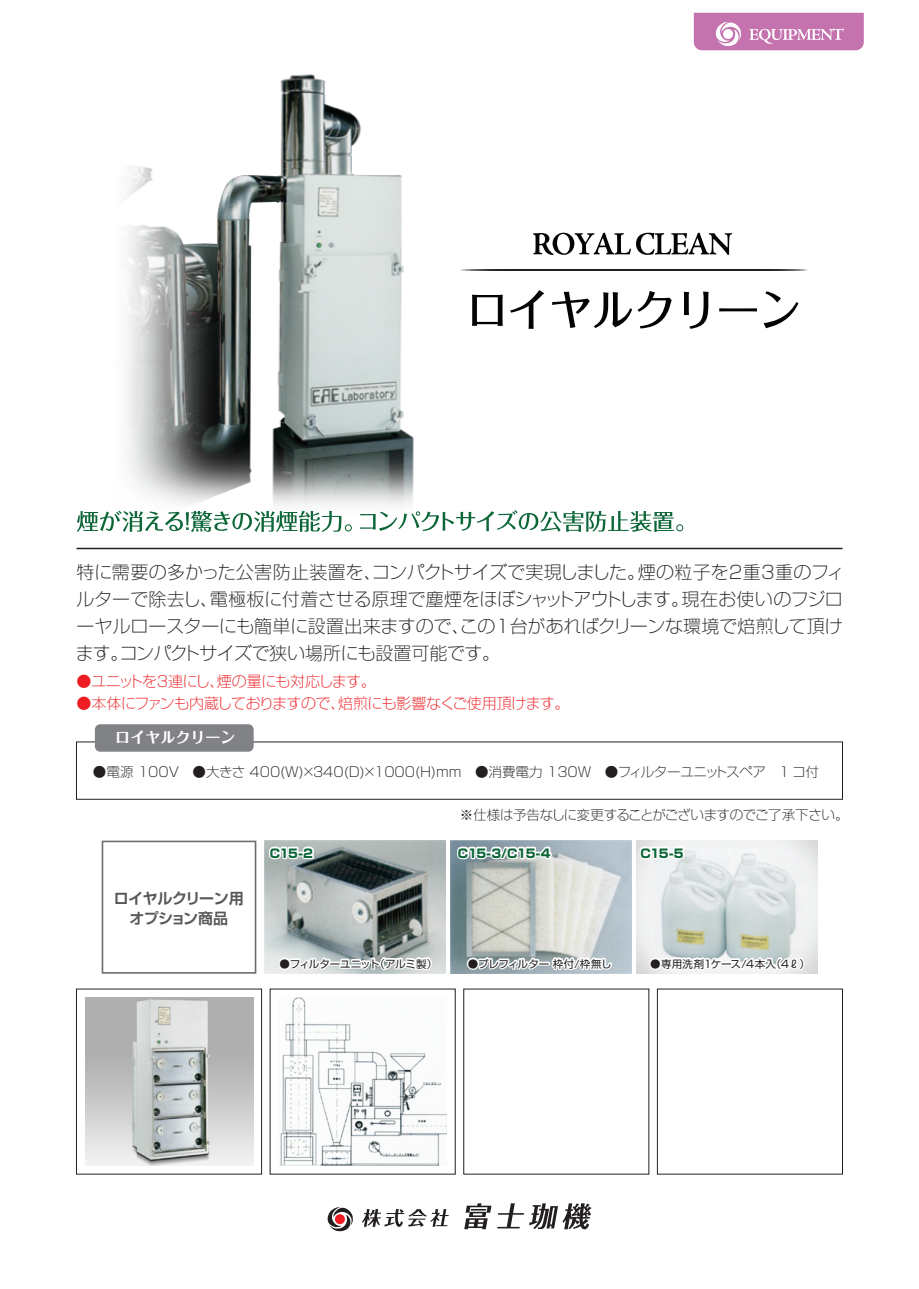
<style>
.page{position:relative;width:919px;height:1289px;background:#fff}
.page>*{position:absolute;margin:0;border:0;box-sizing:border-box;transform-origin:0 0}
.t1{font:300 expanded 18px/27px "Shin Go Pro";letter-spacing:-.02em;color:#231f20;text-align:justify}
.t2{font:300 expanded 15px "Shin Go Pro";letter-spacing:-.03em;color:#ee1d23}
.t3{font:700 15px/19.5px "Shin Go Pro De";letter-spacing:-.04em;color:#57585a;text-align:center}
.t4{font:700 15px "Folk Pro";color:#fff}
.t5{font:300 expanded 13.5px "Shin Go Pro";color:#231f20}
.t6{font:300 expanded 13.5px "Shin Go Pro";letter-spacing:-.02em;color:#231f20}
.t7{font:800 12px "Shin Go Pro";letter-spacing:-.075em;color:#0c6638}
.t8{font:10.5px "Shin Go Pro";letter-spacing:-.015em;color:#231f20}
.t9{font:10.5px "Shin Go Pro";letter-spacing:-.04em;color:#231f20}
</style>
<div class="page">
<img style="left:126px;top:74px;width:288px;height:432px">
<hr style="left:76px;top:547px;width:766px;height:2px;background:#231f20">
<svg style="left:77px;top:510px;width:275px;height:22px"></svg>
<svg style="left:360px;top:510px;width:323px;height:22px"></svg>
<svg style="left:362px;top:1209px;width:86px;height:17px"></svg>
<svg style="left:464px;top:1203px;width:27px;height:26px"></svg>
<svg style="left:497px;top:1203px;width:94px;height:26px"></svg>
<svg style="left:327px;top:1207px;width:26px;height:24px"></svg>
<div style="left:76px;top:988px;width:186px;height:186px;border:1px solid #231f20"></div>
<img style="left:85px;top:997px;width:168px;height:168px">
<img style="left:280px;top:997px;width:166px;height:168px">
<svg style="left:102px;top:840px;width:154px;height:133px"></svg>
<img style="left:265px;top:840px;width:180px;height:133px">
<img style="left:451px;top:840px;width:180px;height:133px">
<img style="left:637px;top:840px;width:180px;height:133px">
<svg style="left:460px;top:269px;width:346px;height:1px"></svg>
<svg style="left:472px;top:294px;width:30px;height:32px"></svg>
<svg style="left:510px;top:290px;width:34px;height:39px"></svg>
<svg style="left:552px;top:291px;width:119px;height:37px"></svg>
<svg style="left:683px;top:291px;width:25px;height:38px"></svg>
<svg style="left:719px;top:308px;width:38px;height:3px"></svg>
<svg style="left:763px;top:291px;width:35px;height:37px"></svg>
<svg style="left:533px;top:233px;width:199px;height:22px"></svg>
<svg style="left:693px;top:13px;width:170px;height:37px"></svg>
<div style="left:95px;top:724px;width:159px;height:27px;background:#808285;border-radius:5px"></div>
<div style="left:279px;top:957px;width:12px;height:12px;border:3px solid #fff;border-radius:50%"></div>
<svg style="left:288px;top:954px;width:145px;height:18px"></svg>
<div style="left:467px;top:957px;width:12px;height:12px;border:3px solid #fff;border-radius:50%"></div>
<svg style="left:475px;top:955px;width:66px;height:17px"></svg>
<div style="left:537px;top:961px;width:13px;height:4px;border:3px solid #fff"></div>
<svg style="left:549px;top:945px;width:65px;height:28px"></svg>
<div style="left:649px;top:957px;width:12px;height:12px;border:3px solid #fff;border-radius:50%"></div>
<svg style="left:658px;top:948px;width:148px;height:25px"></svg>
<svg style="left:267px;top:845px;width:49px;height:15px"></svg>
<svg style="left:455px;top:841px;width:98px;height:19px"></svg>
<svg style="left:638px;top:845px;width:48px;height:15px"></svg>
<p class="t1" style="left:76px;top:556px;width:770px">特に需要の多かった公害防止装置を、コンパクトサイズで実現しました。煙の粒子を2重3重のフィルターで除去し、電極板に付着させる原理で塵煙をほぼシャットアウトします。現在お使いのフジローヤルロースターにも簡単に設置出来ますので、この1台があればクリーンな環境で焙煎して頂けます。コンパクトサイズで狭い場所にも設置可能です。</p>
<p class="t2" style="left:76px;top:669px;width:301px">●ユニットを3連にし、煙の量にも対応します。</p>
<p class="t2" style="left:76px;top:691px;width:494px">●本体にファンも内蔵しておりますので、焙煎にも影響なくご使用頂けます。</p>
<p class="t4" style="left:115px;top:725px;width:121px">ロイヤルクリーン</p>
<p class="t5" style="left:93px;top:761px;width:727px">●電源 100V　●大きさ 400(W)×340(D)×1000(H)mm　●消費電力 130W　●フィルターユニットスペア　1 コ付</p>
<p class="t6" style="left:459px;top:803px;width:390px">※仕様は予告なしに変更することがございますのでご了承下さい。</p>
<p class="t3" style="left:114px;top:886px;width:131px">ロイヤルクリーン用オプション商品</p>
<p class="t7" style="left:270px;top:843px;width:45px">C15-2</p>
<p class="t7" style="left:458px;top:843px;width:94px">C15-3/C15-4</p>
<p class="t7" style="left:640px;top:843px;width:45px">C15-5</p>
<p class="t9" style="left:279px;top:955px;width:159px">●フィルターユニット（アルミ製）</p>
<p class="t8" style="left:467px;top:955px;width:145px">●プレフィルター 枠付/枠無し</p>
<p class="t8" style="left:650px;top:955px;width:161px">●専用洗剤1ケース/4本入（4ℓ）</p>
</div>
